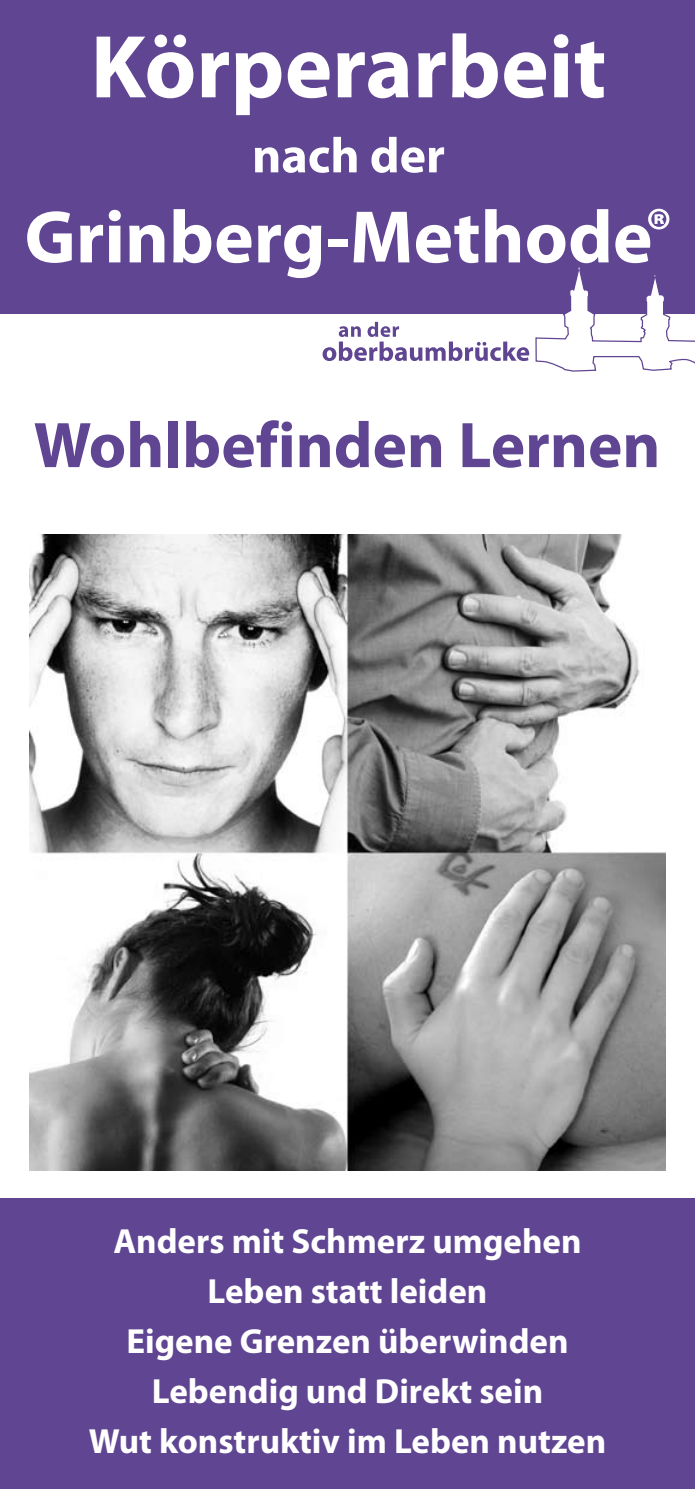
<style>
.page{position:relative;width:695px;height:1489px;background:#fff}
.page>*{position:absolute;margin:0;border:0;box-sizing:border-box;transform-origin:0 0}
.t1{font:700 90px "Myriad Pro";color:#fff}
.t2{font:700 75px "Myriad Pro";color:#fff}
.t3{font:700 65px "Myriad Pro";color:#5f4592}
.t4{font:700 50px "Myriad Pro";color:#fff}
.t5{font:700 35px/50px "Myriad Pro";color:#fff;text-align:center}
</style>
<div class="page">
<div style="left:0;top:1198px;width:694px;height:290px;background:#5f4592"></div>
<img style="left:29px;top:534px;width:636px;height:636px">
<div style="left:0;top:0;width:694px;height:314px;background:#5f4592"></div>
<svg style="left:534px;top:267px;width:160px;height:454px"></svg>
<svg style="left:322px;top:322px;width:207px;height:39px"></svg>
<h1 class="t1" style="left:91px;top:8px;width:517px">Körperarbeit</h1>
<h3 class="t4" style="left:252px;top:123px;width:194px">nach der</h3>
<h2 class="t2" style="left:25px;top:188px;width:649px">Grinberg-Methode<sup>®</sup></h2>
<h3 class="t3" style="left:34px;top:403px;width:628px">Wohlbefinden Lernen</h3>
<p class="t5" style="left:89px;top:1214px;width:519px">Anders mit Schmerz umgehen<br>Leben statt leiden<br>Eigene Grenzen überwinden<br>Lebendig und Direkt sein<br>Wut konstruktiv im Leben nutzen</p>
</div>
